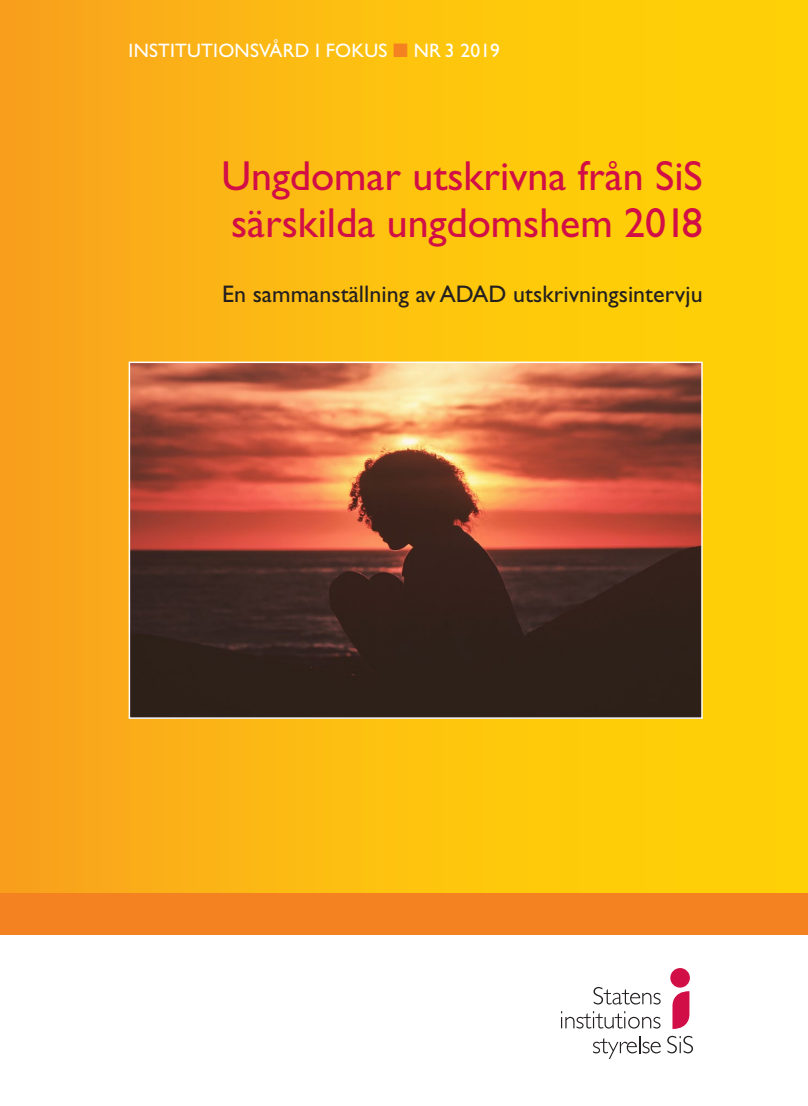
<style>
.page{position:relative;width:808px;height:1106px;background:#fff}
.page>*{position:absolute;margin:0;border:0;box-sizing:border-box;transform-origin:0 0}
.t1{font:42px/46.5px "Gill Sans Std";color:#d20e46}
.t2{font:24px "Gill Sans Std";color:#231f20}
.t3{font:19.5px "Gill Sans Std";letter-spacing:.01em;color:#fff}
.s1{color:#f58220}
</style>
<div class="page">
<div style="left:0;top:0;width:808px;height:914px;background:linear-gradient(to right,#f9a51d,#ffd803)"></div>
<div style="left:0;top:893px;width:808px;height:41px;background:#f58220"></div>
<div style="left:670px;top:968px;width:20px;height:19px;background:#d20e46;border-radius:50%"></div>
<svg style="left:672px;top:991px;width:18px;height:38px"></svg>
<svg style="left:561px;top:1011px;width:99px;height:17px"></svg>
<svg style="left:593px;top:1036px;width:68px;height:23px"></svg>
<svg style="left:667px;top:1035px;width:26px;height:18px"></svg>
<svg style="left:593px;top:987px;width:68px;height:17px"></svg>
<img style="left:132px;top:364px;width:568px;height:352px">
<div style="left:129px;top:361px;width:574px;height:358px;border:2px solid #fff"></div>
<p class="t3" style="left:129px;top:40px;width:373px">INSTITUTIONSVÅRD I FOKUS <span class="s1">■</span> NR 3 2019</p>
<p class="t1" style="left:221px;top:153px;width:483px">Ungdomar utskrivna från SiS särskilda ungdomshem 2018</p>
<p class="t2" style="left:222px;top:280px;width:482px">En sammanställning av ADAD utskrivningsintervju</p>
</div>
